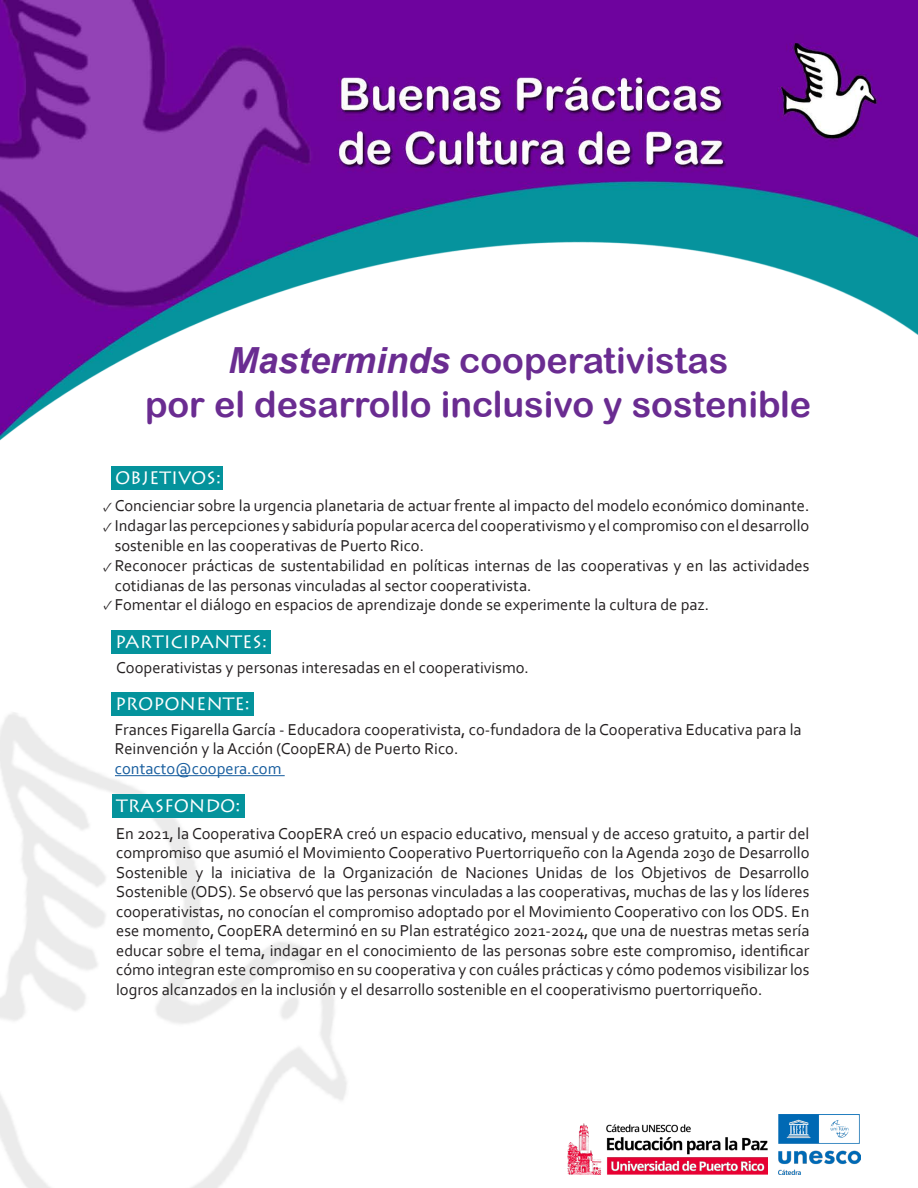
<style>
.page{position:relative;width:918px;height:1188px;background:#fff}
.page>*{position:absolute;margin:0;border:0;box-sizing:border-box;transform-origin:0 0}
.t1{font:36px "Arial Rounded MT Bold";color:#6a2c91}
.t2{font:18px "Lithos Pro";color:#fff}
.t3{font:16.5px/19.5px "Corbel";color:#231f20}
.t4{font:16.5px "Corbel";color:#175d9e}
.t5{font:13.5px "Minion Pro";color:#231f20}
.s1{font-family:"Arial";font-weight:700;font-style:italic}
</style>
<div class="page">
<img style="left:0;top:0;width:918px;height:1188px">
<div style="left:112px;top:466px;width:111px;height:23px;background:#04939c"></div>
<div style="left:112px;top:630px;width:159px;height:23px;background:#04939c"></div>
<hr style="left:115px;top:775px;width:170px;height:1px;background:#175d9e">
<div style="left:112px;top:692px;width:142px;height:24px;background:#04939c"></div>
<div style="left:113px;top:795px;width:132px;height:23px;background:#04939c"></div>
<img style="left:567px;top:1123px;width:200px;height:52px">
<img style="left:778px;top:1115px;width:82px;height:60px">
<p class="t1" style="left:228px;top:339px;width:502px"><span class="s1">Masterminds</span> cooperativistas</p>
<p class="t1" style="left:145px;top:383px;width:668px">por el desarrollo inclusivo y sostenible</p>
<p class="t2" style="left:115px;top:467px;width:107px">OBJETIVOS:</p>
<p class="t3" style="left:115px;top:496px;width:696px">Concienciar sobre la urgencia planetaria de actuar frente al impacto del modelo económico dominante.</p>
<p class="t3" style="left:115px;top:515px;width:696px">Indagar las percepciones y sabiduría popular acerca del cooperativismo y el compromiso con el desarrollo sostenible en las cooperativas de Puerto Rico.</p>
<p class="t3" style="left:115px;top:555px;width:696px">Reconocer prácticas de sustentabilidad en políticas internas de las cooperativas y en las actividades cotidianas de las personas vinculadas al sector cooperativista.</p>
<p class="t3" style="left:115px;top:595px;width:596px">Fomentar el diálogo en espacios de aprendizaje donde se experimente la cultura de paz.</p>
<p class="t5" style="left:103px;top:497px;width:11px">✓</p>
<p class="t5" style="left:103px;top:518px;width:11px">✓</p>
<p class="t5" style="left:103px;top:557px;width:11px">✓</p>
<p class="t5" style="left:103px;top:596px;width:11px">✓</p>
<p class="t2" style="left:115px;top:631px;width:153px">PARTICIPANTES:</p>
<p class="t3" style="left:116px;top:658px;width:414px">Cooperativistas y personas interesadas en el cooperativismo.</p>
<p class="t2" style="left:115px;top:693px;width:136px">PROPONENTE:</p>
<p class="t3" style="left:115px;top:719px;width:688px">Frances Figarella García - Educadora cooperativista, co-fundadora de la Cooperativa Educativa para la<br>Reinvención y la Acción (CoopERA) de Puerto Rico.</p>
<p class="t4" style="left:115px;top:758px;width:168px">contacto@coopera.com</p>
<p class="t2" style="left:116px;top:796px;width:126px">TRASFONDO:</p>
<p class="t3" style="left:116px;top:823px;width:695px;text-align:justify">En 2021, la Cooperativa CoopERA creó un espacio educativo, mensual y de acceso gratuito, a partir del compromiso que asumió el Movimiento Cooperativo Puertorriqueño con la Agenda 2030 de Desarrollo Sostenible y la iniciativa de la Organización de Naciones Unidas de los Objetivos de Desarrollo Sostenible (ODS). Se observó que las personas vinculadas a las cooperativas, muchas de las y los líderes cooperativistas, no conocían el compromiso adoptado por el Movimiento Cooperativo con los ODS. En ese momento, CoopERA determinó en su Plan estratégico 2021-2024, que una de nuestras metas sería educar sobre el tema, indagar en el conocimiento de las personas sobre este compromiso, identificar cómo integran este compromiso en su cooperativa y con cuáles prácticas y cómo podemos visibilizar los logros alcanzados en la inclusión y el desarrollo sostenible en el cooperativismo puertorriqueño.</p>
</div>
